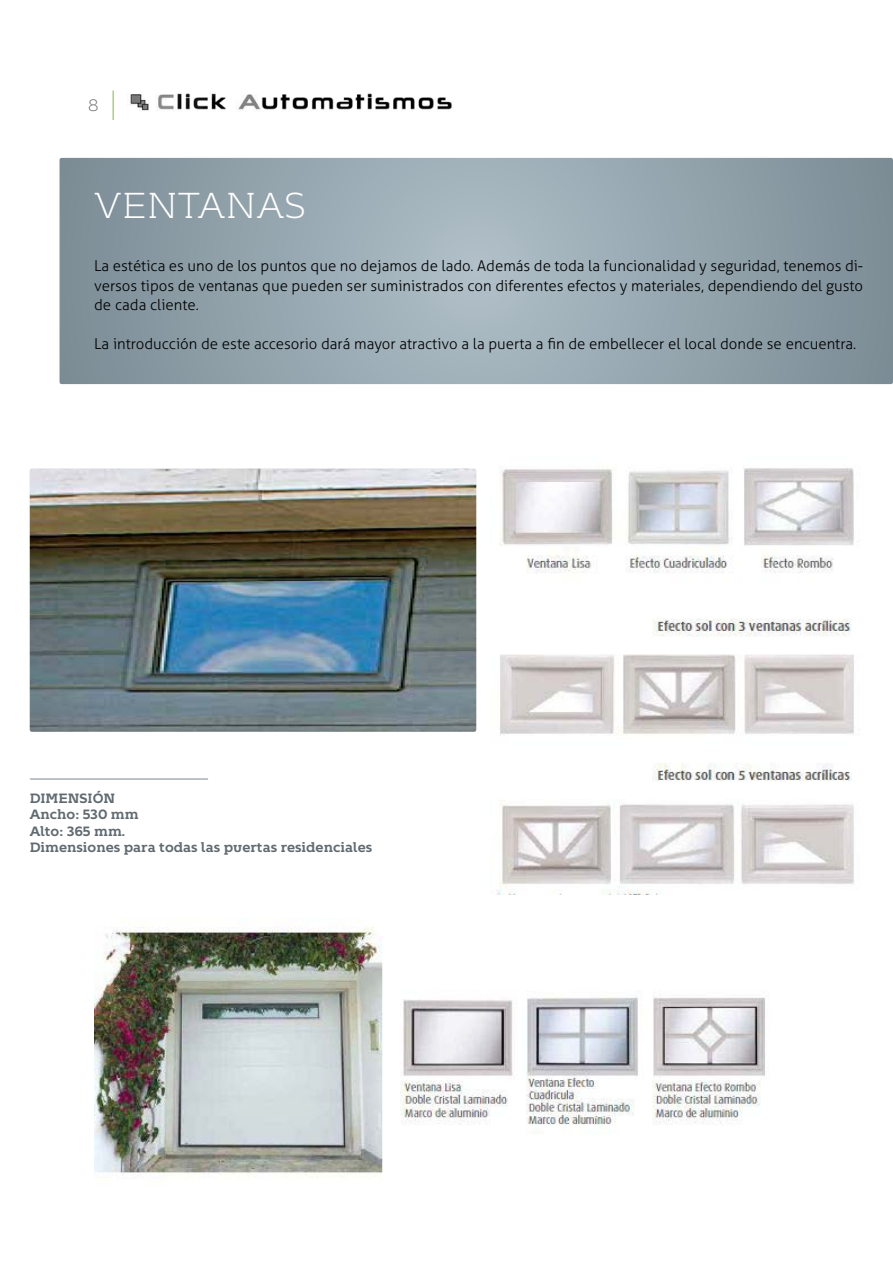
<style>
.page{position:relative;width:893px;height:1263px;background:#fff}
.page>*{position:absolute;margin:0;border:0;box-sizing:border-box;transform-origin:0 0}
.t1{font:300 36px "Kontrapunkt Bob";color:#fff}
.t2{font:300 16.5px "Kontrapunkt Bob";color:#6d6e71}
.t3{font:300 15px/19.5px "Aller";color:#000;text-align:justify}
.t4{font:700 13.5px/16.5px "Kontrapunkt Bob";color:#606a70}
</style>
<div class="page">
<svg style="left:60px;top:158px;width:833px;height:226px;background:#93a4ad"></svg>
<img style="left:30px;top:469px;width:446px;height:263px">
<img style="left:497px;top:466px;width:357px;height:429px">
<img style="left:94px;top:927px;width:672px;height:251px">
<svg style="left:113px;top:91px;width:1px;height:29px"></svg>
<hr style="left:31px;top:778px;width:176px;height:2px;background:#a7afb5">
<img style="left:130px;top:93px;width:322px;height:18px">
<p class="t2" style="left:88px;top:97px;width:12px">8</p>
<h1 class="t1" style="left:94px;top:186px;width:213px">VENTANAS</h1>
<p class="t3" style="left:94px;top:256px;width:770px">La estética es uno de los puntos que no dejamos de lado. Además de toda la funcionalidad y seguridad, tenemos di&shy;versos tipos de ventanas que pueden ser suministrados con diferentes efectos y materiales, dependiendo del gusto de cada cliente.</p>
<p class="t3" style="left:94px;top:334px;width:763px">La introducción de este accesorio dará mayor atractivo a la puerta a fin de embellecer el local donde se encuentra.</p>
<p class="t4" style="left:30px;top:790px;width:344px">DIMENSIÓN<br>Ancho: 530 mm<br>Alto: 365 mm.<br>Dimensiones para todas las puertas residenciales</p>
</div>
